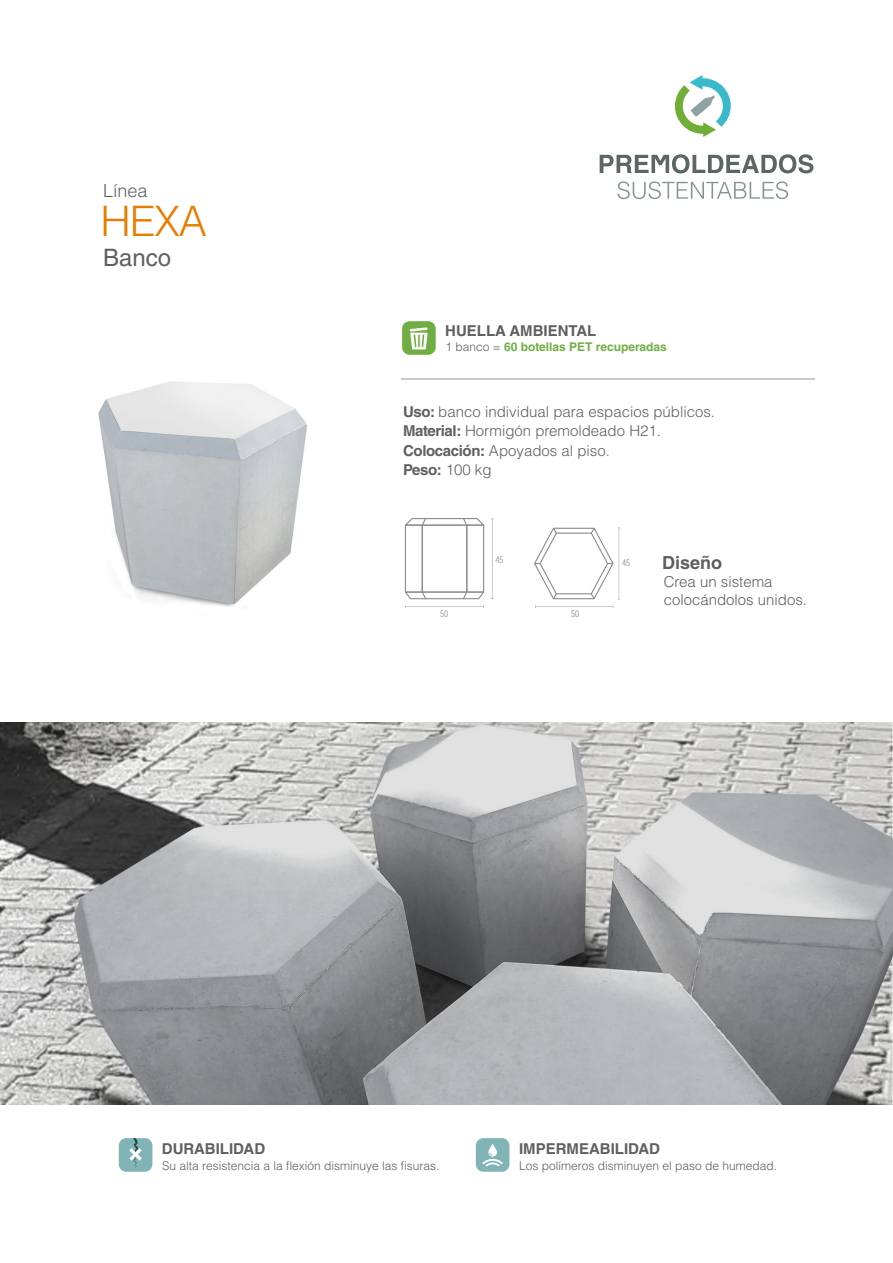
<style>
.page{position:relative;width:893px;height:1263px;background:#fff}
.page>*{position:absolute;margin:0;border:0;box-sizing:border-box;transform-origin:0 0}
.t1{font:300 42px "Helvetica LT Std";color:#e77d00}
.t2{font:24px "Helvetica LT Std";color:#5e5f5f}
.t3{font:700 18px "Helvetica LT Std";color:#5e5f5f}
.t4{font:300 18px "Helvetica LT Std";color:#5e5f5f}
.t5{font:300 15px/19.5px "Helvetica LT Std";color:#5e5f5f}
.t6{font:700 15px "Helvetica LT Std";color:#5e5f5f}
.t7{font:300 12px "Helvetica LT Std";color:#5e5f5f}
.t8{font:700 12px "Helvetica LT Std";color:#70ae43}
.t9{font:300 condensed 9px "Helvetica LT Std";color:#8b8c8c}
.s1{font-weight:300;color:#5e5f5f}
.s2{font-weight:700}
</style>
<div class="page">
<div style="left:402px;top:321px;width:34px;height:34px;background:#70ae43;border-radius:7px"></div>
<svg style="left:410px;top:327px;width:18px;height:22px"></svg>
<hr style="left:402px;top:379px;width:413px;height:1px;background:#c9c9c9">
<div style="left:476px;top:1138px;width:33px;height:34px;background:#80b4b7;border-radius:7px"></div>
<svg style="left:482px;top:1143px;width:21px;height:23px"></svg>
<div style="left:119px;top:1138px;width:33px;height:34px;background:#80b4b7;border-radius:7px"></div>
<svg style="left:129px;top:1138px;width:13px;height:30px"></svg>
<svg style="left:404px;top:518px;width:90px;height:90px"></svg>
<svg style="left:534px;top:527px;width:86px;height:81px"></svg>
<svg style="left:617px;top:181px;width:171px;height:18px"></svg>
<svg style="left:675px;top:75px;width:56px;height:62px"></svg>
<svg style="left:600px;top:154px;width:213px;height:19px"></svg>
<img style="left:98px;top:381px;width:210px;height:226px">
<img style="left:0;top:722px;width:893px;height:383px">
<p class="t4" style="left:103px;top:179px;width:46px">Línea</p>
<h1 class="t1" style="left:100px;top:195px;width:108px">HEXA</h1>
<h2 class="t2" style="left:103px;top:244px;width:70px">Banco</h2>
<p class="t6" style="left:445px;top:322px;width:153px">HUELLA AMBIENTAL</p>
<p class="t8" style="left:445px;top:340px;width:223px"><span class="s1">1 banco =</span> 60 botellas PET recuperadas</p>
<p class="t5" style="left:403px;top:401px;width:313px"><span class="s2">Uso:</span> banco individual para espacios públicos.<br><span class="s2">Material:</span> Hormigón premoldeado H21.<br><span class="s2">Colocación:</span> Apoyados al piso.<br><span class="s2">Peso:</span> 100 kg</p>
<p class="t9" style="left:440px;top:608px;width:9px">50</p>
<p class="t9" style="left:495px;top:554px;width:9px">45</p>
<p class="t9" style="left:571px;top:608px;width:9px">50</p>
<p class="t9" style="left:622px;top:557px;width:9px">45</p>
<p class="t3" style="left:662px;top:551px;width:62px">Diseño</p>
<p class="t5" style="left:664px;top:573px;width:145px;line-height:18px">Crea un sistema colocándolos unidos.</p>
<p class="t6" style="left:162px;top:1140px;width:105px">DURABILIDAD</p>
<p class="t6" style="left:519px;top:1140px;width:143px">IMPERMEABILIDAD</p>
<p class="t7" style="left:162px;top:1158px;width:279px">Su alta resistencia a la flexión disminuye las fisuras.</p>
<p class="t7" style="left:519px;top:1158px;width:259px">Los polímeros disminuyen el paso de humedad.</p>
</div>
